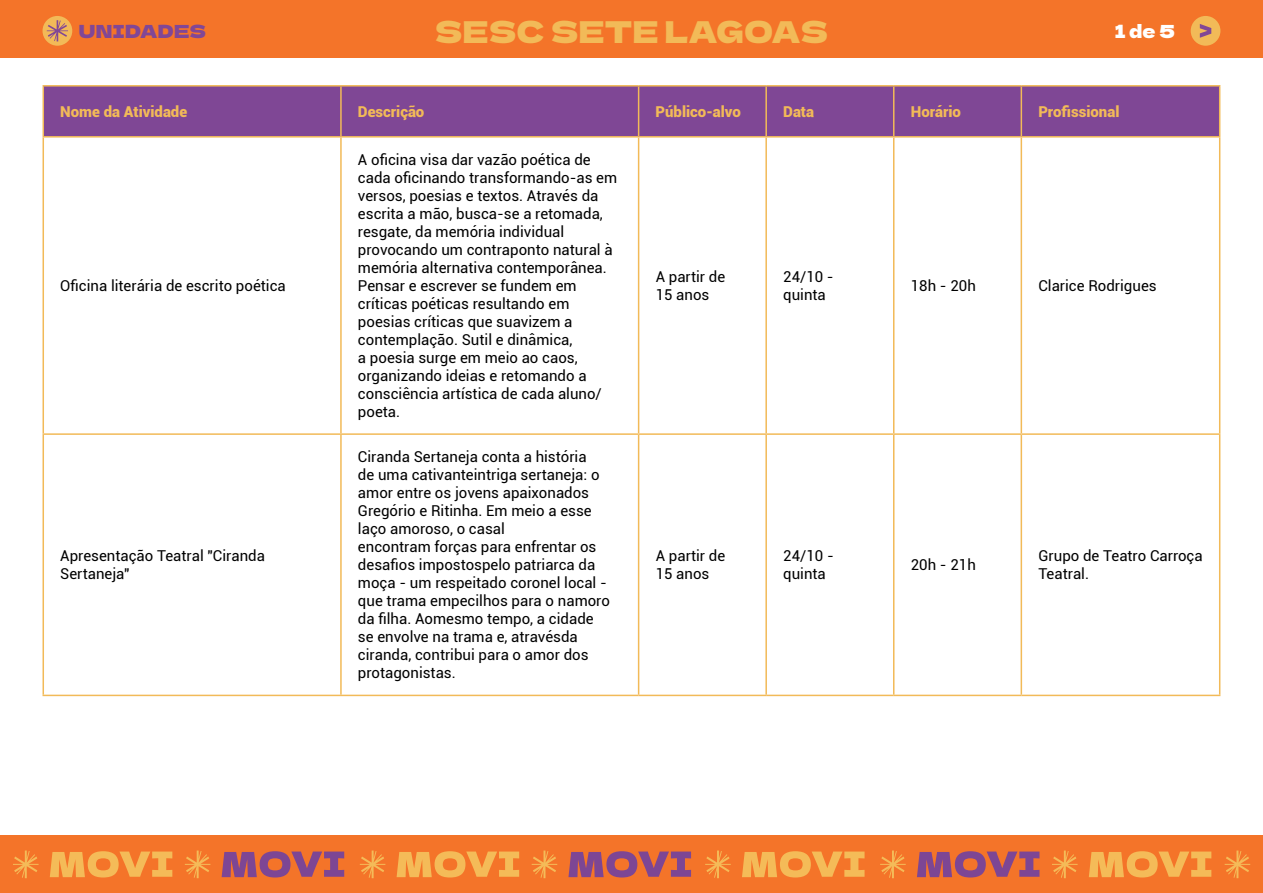
<style>
.page{position:relative;width:1263px;height:893px;background:#fff}
.page>*{position:absolute;margin:0;border:0;box-sizing:border-box;transform-origin:0 0}
.t1{font:30px "Dela Gothic One";letter-spacing:-.005em;color:#f2ba58}
.t2{font:18px "Dela Gothic One";letter-spacing:.015em;color:#814796}
.t3{font:18px "Dela Gothic One";color:#fff}
.t4{font:15px/18px "Roboto";color:#000}
.t5{font:900 15px "Roboto";color:#f2ba58}
</style>
<div class="page">
<div style="left:0;top:836px;width:1263px;height:57px;background:#f47429"></div>
<div style="left:0;top:0;width:1263px;height:57px;background:#f47429"></div>
<svg style="left:13px;top:850px;width:26px;height:28px"></svg>
<svg style="left:50px;top:851px;width:122px;height:26px"></svg>
<svg style="left:185px;top:850px;width:25px;height:28px"></svg>
<svg style="left:222px;top:851px;width:122px;height:26px"></svg>
<svg style="left:360px;top:850px;width:25px;height:28px"></svg>
<svg style="left:397px;top:851px;width:122px;height:26px"></svg>
<svg style="left:532px;top:850px;width:25px;height:28px"></svg>
<svg style="left:568px;top:851px;width:123px;height:26px"></svg>
<svg style="left:705px;top:850px;width:26px;height:28px"></svg>
<svg style="left:1225px;top:850px;width:25px;height:28px"></svg>
<svg style="left:742px;top:851px;width:122px;height:26px"></svg>
<svg style="left:880px;top:850px;width:26px;height:28px"></svg>
<svg style="left:917px;top:851px;width:122px;height:26px"></svg>
<svg style="left:1052px;top:850px;width:25px;height:28px"></svg>
<svg style="left:1089px;top:851px;width:122px;height:26px"></svg>
<div style="left:43px;top:16px;width:29px;height:30px;background:#f2ba58;border-radius:50%"></div>
<svg style="left:47px;top:20px;width:21px;height:21px"></svg>
<div style="left:44px;top:87px;width:1175px;height:49px;background:#7f4795"></div>
<hr style="left:43px;top:85px;width:298px;height:2px;background:#f2ba58">
<hr style="left:43px;top:87px;width:1px;height:49px;background:#f2ba58">
<hr style="left:341px;top:85px;width:298px;height:2px;background:#f2ba58">
<hr style="left:340px;top:87px;width:2px;height:49px;background:#f2ba58">
<hr style="left:639px;top:85px;width:127px;height:2px;background:#f2ba58">
<hr style="left:638px;top:87px;width:1px;height:49px;background:#f2ba58">
<hr style="left:766px;top:85px;width:128px;height:2px;background:#f2ba58">
<hr style="left:765px;top:87px;width:2px;height:49px;background:#f2ba58">
<hr style="left:894px;top:85px;width:127px;height:2px;background:#f2ba58">
<hr style="left:893px;top:87px;width:1px;height:49px;background:#f2ba58">
<hr style="left:1021px;top:85px;width:199px;height:2px;background:#f2ba58">
<hr style="left:1020px;top:87px;width:2px;height:49px;background:#f2ba58">
<hr style="left:1219px;top:87px;width:1px;height:49px;background:#f2ba58">
<hr style="left:43px;top:136px;width:298px;height:2px;background:#f2ba58">
<hr style="left:43px;top:138px;width:1px;height:295px;background:#f2ba58">
<hr style="left:341px;top:136px;width:298px;height:2px;background:#f2ba58">
<hr style="left:340px;top:138px;width:2px;height:295px;background:#f2ba58">
<hr style="left:639px;top:136px;width:127px;height:2px;background:#f2ba58">
<hr style="left:638px;top:138px;width:1px;height:295px;background:#f2ba58">
<hr style="left:766px;top:136px;width:128px;height:2px;background:#f2ba58">
<hr style="left:765px;top:138px;width:2px;height:295px;background:#f2ba58">
<hr style="left:894px;top:136px;width:127px;height:2px;background:#f2ba58">
<hr style="left:893px;top:138px;width:1px;height:295px;background:#f2ba58">
<hr style="left:1021px;top:136px;width:199px;height:2px;background:#f2ba58">
<hr style="left:1020px;top:138px;width:2px;height:295px;background:#f2ba58">
<hr style="left:1219px;top:138px;width:1px;height:295px;background:#f2ba58">
<hr style="left:43px;top:433px;width:298px;height:2px;background:#f2ba58">
<hr style="left:43px;top:435px;width:1px;height:260px;background:#f2ba58">
<hr style="left:341px;top:433px;width:298px;height:2px;background:#f2ba58">
<hr style="left:340px;top:435px;width:2px;height:260px;background:#f2ba58">
<hr style="left:639px;top:433px;width:127px;height:2px;background:#f2ba58">
<hr style="left:638px;top:435px;width:1px;height:260px;background:#f2ba58">
<hr style="left:766px;top:433px;width:128px;height:2px;background:#f2ba58">
<hr style="left:765px;top:435px;width:2px;height:260px;background:#f2ba58">
<hr style="left:894px;top:433px;width:127px;height:2px;background:#f2ba58">
<hr style="left:893px;top:435px;width:1px;height:260px;background:#f2ba58">
<hr style="left:1021px;top:433px;width:199px;height:2px;background:#f2ba58">
<hr style="left:1020px;top:435px;width:2px;height:260px;background:#f2ba58">
<hr style="left:1219px;top:435px;width:1px;height:260px;background:#f2ba58">
<hr style="left:43px;top:695px;width:298px;height:1px;background:#f2ba58">
<hr style="left:341px;top:695px;width:298px;height:1px;background:#f2ba58">
<hr style="left:639px;top:695px;width:127px;height:1px;background:#f2ba58">
<hr style="left:766px;top:695px;width:128px;height:1px;background:#f2ba58">
<hr style="left:894px;top:695px;width:127px;height:1px;background:#f2ba58">
<hr style="left:1021px;top:695px;width:199px;height:1px;background:#f2ba58">
<div style="left:1191px;top:16px;width:29px;height:30px;background:#f2ba58;border-radius:50%"></div>
<svg style="left:1200px;top:24px;width:11px;height:14px"></svg>
<p class="t2" style="left:79px;top:17px;width:129px">UNIDADES</p>
<h1 class="t1" style="left:435px;top:8px;width:395px">SESC SETE LAGOAS</h1>
<p class="t3" style="left:1115px;top:17px;width:62px">1 de 5</p>
<p class="t5" style="left:60px;top:101px;width:128px">Nome da Atividade</p>
<p class="t5" style="left:358px;top:101px;width:68px">Descrição</p>
<p class="t5" style="left:656px;top:101px;width:87px">Público-alvo</p>
<p class="t5" style="left:783px;top:101px;width:32px">Data</p>
<p class="t5" style="left:911px;top:101px;width:52px">Horário</p>
<p class="t5" style="left:1038px;top:101px;width:83px">Profissional</p>
<p class="t4" style="left:60px;top:276px;width:227px">Oficina literária de escrito poética</p>
<p class="t4" style="left:60px;top:546px;width:206px">Apresentação Teatral "Ciranda<br>Sertaneja"</p>
<p class="t4" style="left:358px;top:150px;width:261px">A oficina visa dar vazão poética de cada oficinando transformando-as em versos, poesias e textos. Através da escrita a mão, busca-se a retomada, resgate, da memória individual provocando um contraponto natural à memória alternativa contemporânea.<br>Pensar e escrever se fundem em críticas poéticas resultando em poesias críticas que suavizem a contemplação. Sutil e dinâmica,<br>a poesia surge em meio ao caos, organizando ideias e retomando a consciência artística de cada aluno/ poeta.</p>
<p class="t4" style="left:358px;top:447px;width:253px">Ciranda Sertaneja conta a história<br>de uma cativanteintriga sertaneja: o amor entre os jovens apaixonados<br>Gregório e Ritinha. Em meio a esse laço amoroso, o casal<br>encontram forças para enfrentar os desafios impostospelo patriarca da moça - um respeitado coronel local - que trama empecilhos para o namoro da filha. Aomesmo tempo, a cidade se envolve na trama e, atravésda ciranda, contribui para o amor dos protagonistas.</p>
<p class="t4" style="left:656px;top:267px;width:71px">A partir de<br>15 anos</p>
<p class="t4" style="left:783px;top:267px;width:52px">24/10 - quinta</p>
<p class="t4" style="left:911px;top:276px;width:67px">18h - 20h</p>
<p class="t4" style="left:1038px;top:276px;width:120px">Clarice Rodrigues</p>
<p class="t4" style="left:656px;top:546px;width:71px">A partir de<br>15 anos</p>
<p class="t4" style="left:783px;top:546px;width:52px">24/10 - quinta</p>
<p class="t4" style="left:911px;top:555px;width:67px">20h - 21h</p>
<p class="t4" style="left:1038px;top:546px;width:166px">Grupo de Teatro Carroça<br>Teatral.</p>
</div>
